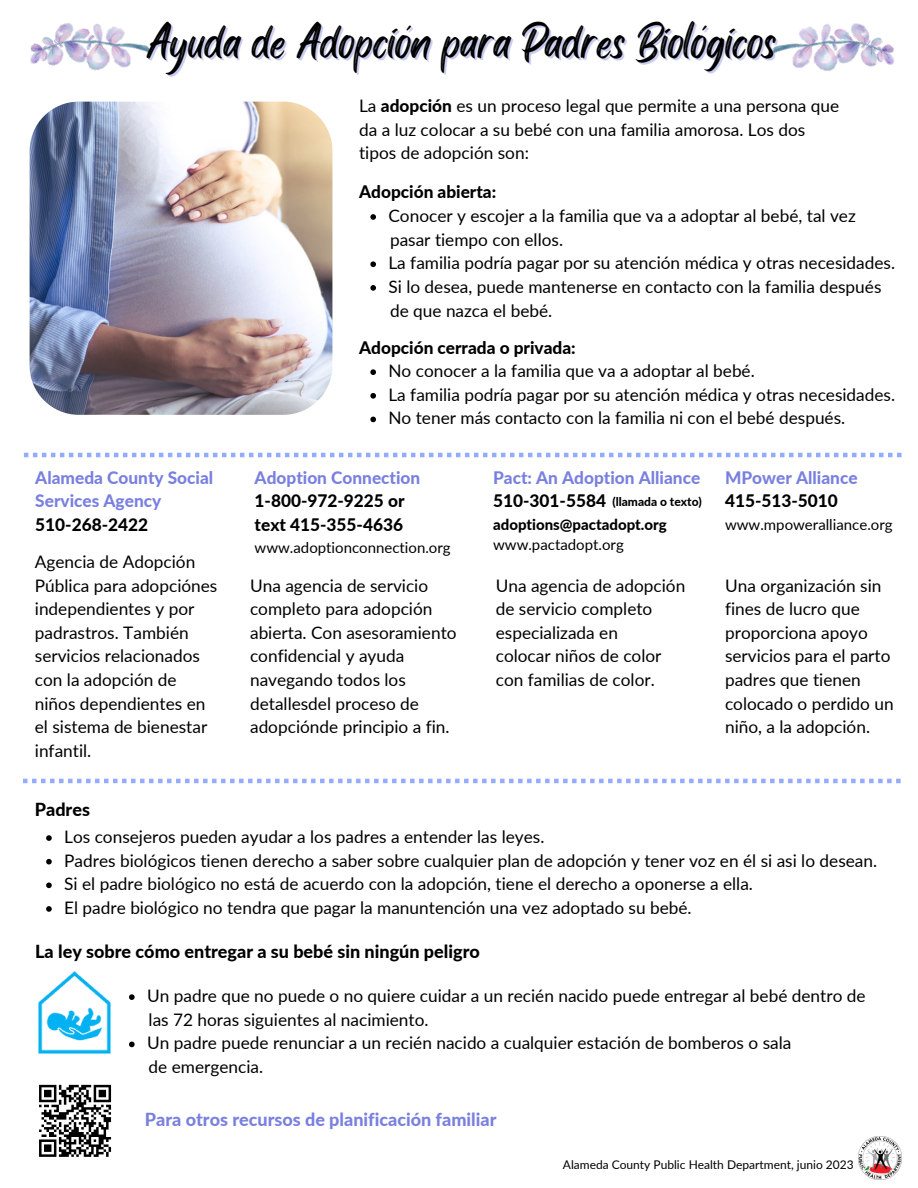
<style>
.page{position:relative;width:918px;height:1188px;background:#fff}
.page>*{position:absolute;margin:0;border:0;box-sizing:border-box;transform-origin:0 0}
.t1{font:45px "Black Bones";color:#000}
.t2{font:800 18px "Lato";color:#000}
.t3{font:800 18px "Lato";color:#7980df}
.t4{font:17.25px "Lato";color:#000}
.t5{font:800 17.25px "Lato";color:#000}
.t6{font:800 17.25px/23.7px "Lato";color:#7980df}
.t7{font:15px "Lato";color:#000}
.t8{font:800 15px "Lato";color:#000}
.t9{font:12px "Lato";color:#000}
.t10{font:800 12px "Lato";color:#000}
.s1{font-weight:800}
</style>
<div class="page">
<img style="left:858px;top:1137px;width:43px;height:42px">
<svg style="left:24px;top:453px;width:878px;height:4px"></svg>
<img style="left:772px;top:23px;width:122px;height:48px">
<img style="left:30px;top:23px;width:121px;height:48px">
<img style="left:38px;top:971px;width:72px;height:82px">
<svg style="left:23px;top:779px;width:878px;height:4px"></svg>
<img style="left:29px;top:101px;width:304px;height:314px">
<svg style="left:39px;top:1085px;width:72px;height:72px"></svg>
<svg style="left:129px;top:994px;width:6px;height:6px"></svg>
<svg style="left:129px;top:1042px;width:6px;height:5px"></svg>
<svg style="left:370px;top:214px;width:6px;height:6px"></svg>
<svg style="left:370px;top:261px;width:6px;height:6px"></svg>
<svg style="left:370px;top:285px;width:6px;height:6px"></svg>
<svg style="left:370px;top:369px;width:6px;height:6px"></svg>
<svg style="left:370px;top:393px;width:6px;height:6px"></svg>
<svg style="left:370px;top:417px;width:6px;height:5px"></svg>
<svg style="left:46px;top:835px;width:6px;height:6px"></svg>
<svg style="left:46px;top:859px;width:6px;height:6px"></svg>
<svg style="left:46px;top:883px;width:6px;height:5px"></svg>
<svg style="left:46px;top:906px;width:6px;height:6px"></svg>
<p class="t1" style="left:147px;top:10px;width:630px">Ayuda de Adopción para Padres Biológicos</p>
<p class="t4" style="left:359px;top:95px;width:482px">La <span class="s1">adopción</span> es un proceso legal que permite a una persona que</p>
<p class="t4" style="left:359px;top:118px;width:448px">da a luz colocar a su bebé con una familia amorosa. Los dos</p>
<p class="t4" style="left:359px;top:142px;width:171px">tipos de adopción son:</p>
<p class="t5" style="left:359px;top:181px;width:139px">Adopción abierta:</p>
<p class="t4" style="left:390px;top:229px;width:175px">pasar tiempo con ellos.</p>
<p class="t4" style="left:388px;top:205px;width:469px">Conocer y escojer a la familia que va a adoptar al bebé, tal vez</p>
<p class="t4" style="left:388px;top:252px;width:508px">La familia podría pagar por su atención médica y otras necesidades.</p>
<p class="t4" style="left:388px;top:276px;width:495px">Si lo desea, puede mantenerse en contacto con la familia después</p>
<p class="t4" style="left:390px;top:300px;width:164px">de que nazca el bebé.</p>
<p class="t5" style="left:359px;top:337px;width:218px">Adopción cerrada o privada:</p>
<p class="t6" style="left:35px;top:465px;width:180px">Alameda County Social<br>Services Agency</p>
<p class="t5" style="left:35px;top:514px;width:114px">510-268-2422</p>
<p class="t4" style="left:35px;top:551px;width:162px">Agencia de Adopción</p>
<p class="t4" style="left:35px;top:575px;width:184px">Pública para adopciónes</p>
<p class="t4" style="left:35px;top:598px;width:161px">independientes y por</p>
<p class="t4" style="left:35px;top:622px;width:155px">padrastros. También</p>
<p class="t4" style="left:35px;top:645px;width:167px">servicios relacionados</p>
<p class="t4" style="left:35px;top:669px;width:143px">con la adopción de</p>
<p class="t4" style="left:35px;top:693px;width:172px">niños dependientes en</p>
<p class="t4" style="left:35px;top:716px;width:174px">el sistema de bienestar</p>
<p class="t4" style="left:35px;top:740px;width:58px">infantil.</p>
<p class="t4" style="left:388px;top:360px;width:368px">No conocer a la familia que va a adoptar al bebé.</p>
<p class="t4" style="left:388px;top:384px;width:508px">La familia podría pagar por su atención médica y otras necesidades.</p>
<p class="t4" style="left:388px;top:407px;width:458px">No tener más contacto con la familia ni con el bebé después.</p>
<p class="t6" style="left:255px;top:465px;width:167px">Adoption Connection</p>
<p class="t5" style="left:255px;top:490px;width:151px">1-800-972-9225 or</p>
<p class="t5" style="left:255px;top:514px;width:150px">text 415-355-4636</p>
<p class="t7" style="left:255px;top:539px;width:198px">www.adoptionconnection.org</p>
<p class="t4" style="left:250px;top:575px;width:180px">Una agencia de servicio</p>
<p class="t4" style="left:250px;top:598px;width:184px">completo para adopción</p>
<p class="t4" style="left:250px;top:622px;width:208px">abierta. Con asesoramiento</p>
<p class="t4" style="left:250px;top:645px;width:156px">confidencial y ayuda</p>
<p class="t4" style="left:250px;top:669px;width:157px">navegando todos los</p>
<p class="t4" style="left:250px;top:693px;width:170px">detallesdel proceso de</p>
<p class="t4" style="left:250px;top:716px;width:201px">adopciónde principio a fin.</p>
<p class="t6" style="left:493px;top:465px;width:209px">Pact: An Adoption Alliance</p>
<p class="t5" style="left:493px;top:490px;width:114px">510-301-5584</p>
<p class="t8" style="left:493px;top:515px;width:175px">adoptions@pactadopt.org</p>
<p class="t7" style="left:493px;top:535px;width:132px">www.pactadopt.org</p>
<p class="t10" style="left:612px;top:494px;width:91px">(llamada o texto)</p>
<p class="t4" style="left:496px;top:575px;width:191px">Una agencia de adopción</p>
<p class="t4" style="left:496px;top:598px;width:158px">de servicio completo</p>
<p class="t4" style="left:496px;top:622px;width:124px">especializada en</p>
<p class="t4" style="left:496px;top:645px;width:167px">colocar niños de color</p>
<p class="t4" style="left:496px;top:669px;width:161px">con familias de color.</p>
<p class="t6" style="left:725px;top:465px;width:134px">MPower Alliance</p>
<p class="t5" style="left:725px;top:490px;width:114px">415-513-5010</p>
<p class="t7" style="left:725px;top:515px;width:169px">www.mpoweralliance.org</p>
<p class="t4" style="left:725px;top:575px;width:158px">Una organización sin</p>
<p class="t4" style="left:725px;top:598px;width:136px">fines de lucro que</p>
<p class="t4" style="left:725px;top:622px;width:144px">proporciona apoyo</p>
<p class="t4" style="left:725px;top:645px;width:167px">servicios para el parto</p>
<p class="t4" style="left:725px;top:669px;width:137px">padres que tienen</p>
<p class="t4" style="left:725px;top:693px;width:170px">colocado o perdido un</p>
<p class="t4" style="left:725px;top:716px;width:147px">niño, a la adopción.</p>
<p class="t2" style="left:35px;top:799px;width:57px">Padres</p>
<p class="t4" style="left:64px;top:826px;width:482px">Los consejeros pueden ayudar a los padres a entender las leyes.</p>
<p class="t4" style="left:64px;top:850px;width:814px">Padres biológicos tienen derecho a saber sobre cualquier plan de adopción y tener voz en él si asi lo desean.</p>
<p class="t4" style="left:64px;top:873px;width:690px">Si el padre biológico no está de acuerdo con la adopción, tiene el derecho a oponerse a ella.</p>
<p class="t4" style="left:64px;top:897px;width:629px">El padre biológico no tendra que pagar la manuntención una vez adoptado su bebé.</p>
<p class="t2" style="left:35px;top:941px;width:446px">La ley sobre cómo entregar a su bebé sin ningún peligro</p>
<p class="t4" style="left:147px;top:985px;width:720px">Un padre que no puede o no quiere cuidar a un recién nacido puede entregar al bebé dentro de</p>
<p class="t4" style="left:147px;top:1032px;width:646px">Un padre puede renunciar a un recién nacido a cualquier estación de bomberos o sala</p>
<p class="t4" style="left:149px;top:1009px;width:281px">las 72 horas siguientes al nacimiento.</p>
<p class="t4" style="left:149px;top:1056px;width:116px">de emergencia.</p>
<p class="t3" style="left:145px;top:1108px;width:353px">Para otros recursos de planificación familiar</p>
<p class="t9" style="left:563px;top:1157px;width:292px">Alameda County Public Health Department, junio 2023</p>
</div>
